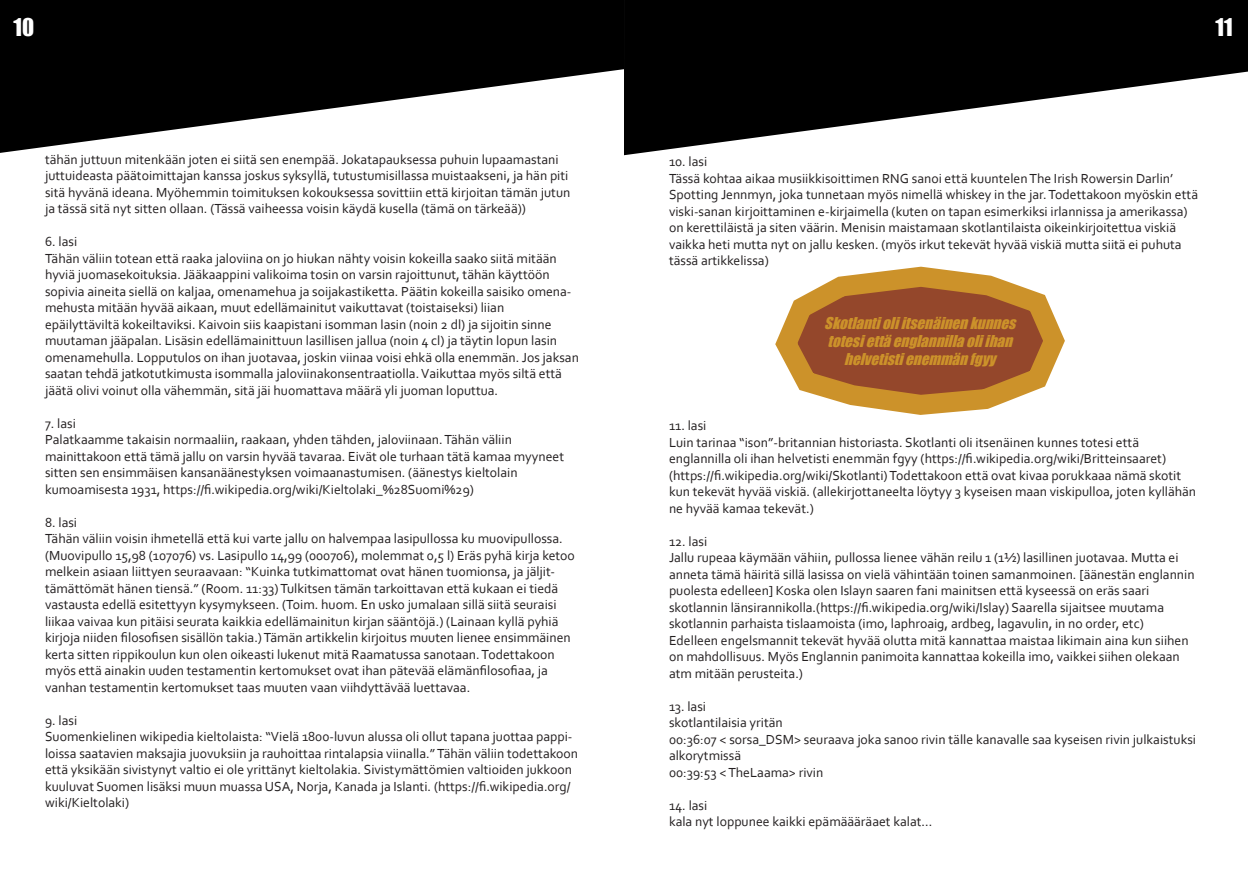
<style>
.page{position:relative;width:1248px;height:886px;background:#fff}
.page>*{position:absolute;margin:0;border:0;box-sizing:border-box;transform-origin:0 0}
.t1{font:22.5px "Impact";color:#fff}
.t2{font:italic 15px "Impact";color:#cc922a}
.t3{font:13.75px/16.5px "Corbel";color:#231f20}
</style>
<div class="page">
<svg style="left:0;top:0;width:624px;height:153px;fill:#000"></svg>
<svg style="left:624px;top:0;width:623px;height:155px;fill:#000"></svg>
<svg style="left:775px;top:266px;width:290px;height:149px"></svg>
<h1 class="t1" style="left:14px;top:10px;width:22px">10</h1>
<h1 class="t1" style="left:1215px;top:10px;width:19px">11</h1>
<p class="t3" style="left:45px;top:150px;width:527px">tähän juttuun mitenkään joten ei siitä sen enempää. Jokatapauksessa puhuin lupaamastani juttuideasta päätoimittajan kanssa joskus syksyllä, tutustumisillassa muistaakseni, ja hän piti sitä hyvänä ideana. Myöhemmin toimituksen kokouksessa sovittiin että kirjoitan tämän jutun ja tässä sitä nyt sitten ollaan. (Tässä vaiheessa voisin käydä kusella (tämä on tärkeää))</p>
<p class="t3" style="left:45px;top:233px;width:34px">6. lasi</p>
<p class="t3" style="left:45px;top:249px;width:513px">Tähän väliin totean että raaka jaloviina on jo hiukan nähty voisin kokeilla saako siitä mitään hyviä juomasekoituksia. Jääkaappini valikoima tosin on varsin rajoittunut, tähän käyttöön</p>
<p class="t3" style="left:45px;top:282px;width:528px">sopivia aineita siellä on kaljaa, omenamehua ja soijakastiketta. Päätin kokeilla saisiko omena-</p>
<p class="t3" style="left:45px;top:299px;width:460px">mehusta mitään hyvää aikaan, muut edellämainitut vaikuttavat (toistaiseksi) liian</p>
<p class="t3" style="left:45px;top:315px;width:535px">epäilyttäviltä kokeiltaviksi. Kaivoin siis kaapistani isomman lasin (noin 2 dl) ja sijoitin sinne muutaman jääpalan. Lisäsin edellämainittuun lasillisen jallua (noin 4 cl) ja täytin lopun lasin omenamehulla. Lopputulos on ihan juotavaa, joskin viinaa voisi ehkä olla enemmän. Jos jaksan saatan tehdä jatkotutkimusta isommalla jaloviinakonsentraatiolla. Vaikuttaa myös siltä että jäätä olivi voinut olla vähemmän, sitä jäi huomattava määrä yli juoman loputtua.</p>
<p class="t3" style="left:45px;top:414px;width:32px">7. lasi</p>
<p class="t3" style="left:45px;top:431px;width:468px">Palatkaamme takaisin normaaliin, raakaan, yhden tähden, jaloviinaan. Tähän väliin</p>
<p class="t3" style="left:45px;top:447px;width:520px">mainittakoon että tämä jallu on varsin hyvää tavaraa. Eivät ole turhaan tätä kamaa myyneet sitten sen ensimmäisen kansanäänestyksen voimaanastumisen. (äänestys kieltolain</p>
<p class="t3" style="left:45px;top:480px;width:430px">kumoamisesta 1931, https://fi.wikipedia.org/wiki/Kieltolaki_%28Suomi%29)</p>
<p class="t3" style="left:45px;top:513px;width:34px">8. lasi</p>
<p class="t3" style="left:45px;top:530px;width:531px">Tähän väliin voisin ihmetellä että kui varte jallu on halvempaa lasipullossa ku muovipullossa. (Muovipullo 15,98 (107076) vs. Lasipullo 14,99 (000706), molemmat 0,5 l) Eräs pyhä kirja ketoo melkein asiaan liittyen seuraavaan: “Kuinka tutkimattomat ovat hänen tuomionsa, ja jäljit&shy;tämättömät hänen tiensä.” (Room. 11:33) Tulkitsen tämän tarkoittavan että kukaan ei tiedä vastausta edellä esitettyyn kysymykseen. (Toim. huom. En usko jumalaan sillä siitä seuraisi liikaa vaivaa kun pitäisi seurata kaikkia edellämainitun kirjan sääntöjä.) (Lainaan kyllä pyhiä kirjoja niiden filosofisen sisällön takia.) Tämän artikkelin kirjoitus muuten lienee ensimmäinen kerta sitten rippikoulun kun olen oikeasti lukenut mitä Raamatussa sanotaan. Todettakoon myös että ainakin uuden testamentin kertomukset ovat ihan pätevää elämänfilosofiaa, ja</p>
<p class="t3" style="left:45px;top:678px;width:427px">vanhan testamentin kertomukset taas muuten vaan viihdyttävää luettavaa.</p>
<p class="t3" style="left:45px;top:711px;width:34px">9. lasi</p>
<p class="t3" style="left:45px;top:728px;width:534px">Suomenkielinen wikipedia kieltolaista: “Vielä 1800-luvun alussa oli ollut tapana juottaa pappi&shy;loissa saatavien maksajia juovuksiin ja rauhoittaa rintalapsia viinalla.” Tähän väliin todettakoon että yksikään sivistynyt valtio ei ole yrittänyt kieltolakia. Sivistymättömien valtioiden jukkoon kuuluvat Suomen lisäksi muun muassa USA, Norja, Kanada ja Islanti. (https://fi.wikipedia.org/ wiki/Kieltolaki)</p>
<p class="t3" style="left:669px;top:153px;width:40px">10. lasi</p>
<p class="t3" style="left:669px;top:169px;width:530px">Tässä kohtaa aikaa musiikkisoittimen RNG sanoi että kuuntelen The Irish Rowersin Darlin’ Spotting Jennmyn, joka tunnetaan myös nimellä whiskey in the jar. Todettakoon myöskin että viski-sanan kirjoittaminen e-kirjaimella (kuten on tapan esimerkiksi irlannissa ja amerikassa) on kerettiläistä ja siten väärin. Menisin maistamaan skotlantilaista oikeinkirjoitettua viskiä vaikka heti mutta nyt on jallu kesken. (myös irkut tekevät hyvää viskiä mutta siitä ei puhuta tässä artikkelissa)</p>
<p class="t2" style="left:824px;top:311px;width:198px">Skotlantioliitsenäinenkunnes</p>
<p class="t2" style="left:827px;top:329px;width:192px">totesiettäenglannillaoliihan</p>
<p class="t2" style="left:844px;top:347px;width:158px">helvetistienemmänfgyy</p>
<p class="t3" style="left:669px;top:417px;width:39px">11. lasi</p>
<p class="t3" style="left:669px;top:433px;width:471px">Luin tarinaa “ison”-britannian historiasta. Skotlanti oli itsenäinen kunnes totesi että</p>
<p class="t3" style="left:669px;top:450px;width:528px">englannilla oli ihan helvetisti enemmän fgyy (https://fi.wikipedia.org/wiki/Britteinsaaret) (https://fi.wikipedia.org/wiki/Skotlanti) Todettakoon että ovat kivaa porukkaaa nämä skotit kun tekevät hyvää viskiä. (allekirjottaneelta löytyy 3 kyseisen maan viskipulloa, joten kyllähän ne hyvää kamaa tekevät.)</p>
<p class="t3" style="left:669px;top:532px;width:40px">12. lasi</p>
<p class="t3" style="left:669px;top:549px;width:527px">Jallu rupeaa käymään vähiin, pullossa lienee vähän reilu 1 (1½) lasillinen juotavaa. Mutta ei anneta tämä häiritä sillä lasissa on vielä vähintään toinen samanmoinen. [äänestän englannin puolesta edelleen] Koska olen Islayn saaren fani mainitsen että kyseessä on eräs saari</p>
<p class="t3" style="left:669px;top:598px;width:496px">skotlannin länsirannikolla.(https://fi.wikipedia.org/wiki/Islay) Saarella sijaitsee muutama</p>
<p class="t3" style="left:669px;top:615px;width:476px">skotlannin parhaista tislaamoista (imo, laphroaig, ardbeg, lagavulin, in no order, etc)</p>
<p class="t3" style="left:669px;top:631px;width:521px">Edelleen engelsmannit tekevät hyvää olutta mitä kannattaa maistaa likimain aina kun siihen on mahdollisuus. Myös Englannin panimoita kannattaa kokeilla imo, vaikkei siihen olekaan atm mitään perusteita.)</p>
<p class="t3" style="left:669px;top:697px;width:39px">13. lasi</p>
<p class="t3" style="left:669px;top:714px;width:115px">skotlantilaisia yritän</p>
<p class="t3" style="left:669px;top:730px;width:528px">00:36:07 &lt; sorsa_DSM&gt; seuraava joka sanoo rivin tälle kanavalle saa kyseisen rivin julkaistuksi alkorytmissä</p>
<p class="t3" style="left:669px;top:763px;width:156px">00:39:53 &lt; TheLaama&gt; rivin</p>
<p class="t3" style="left:669px;top:796px;width:40px">14. lasi</p>
<p class="t3" style="left:669px;top:813px;width:265px">kala nyt loppunee kaikki epämäääräaet kalat...</p>
</div>
